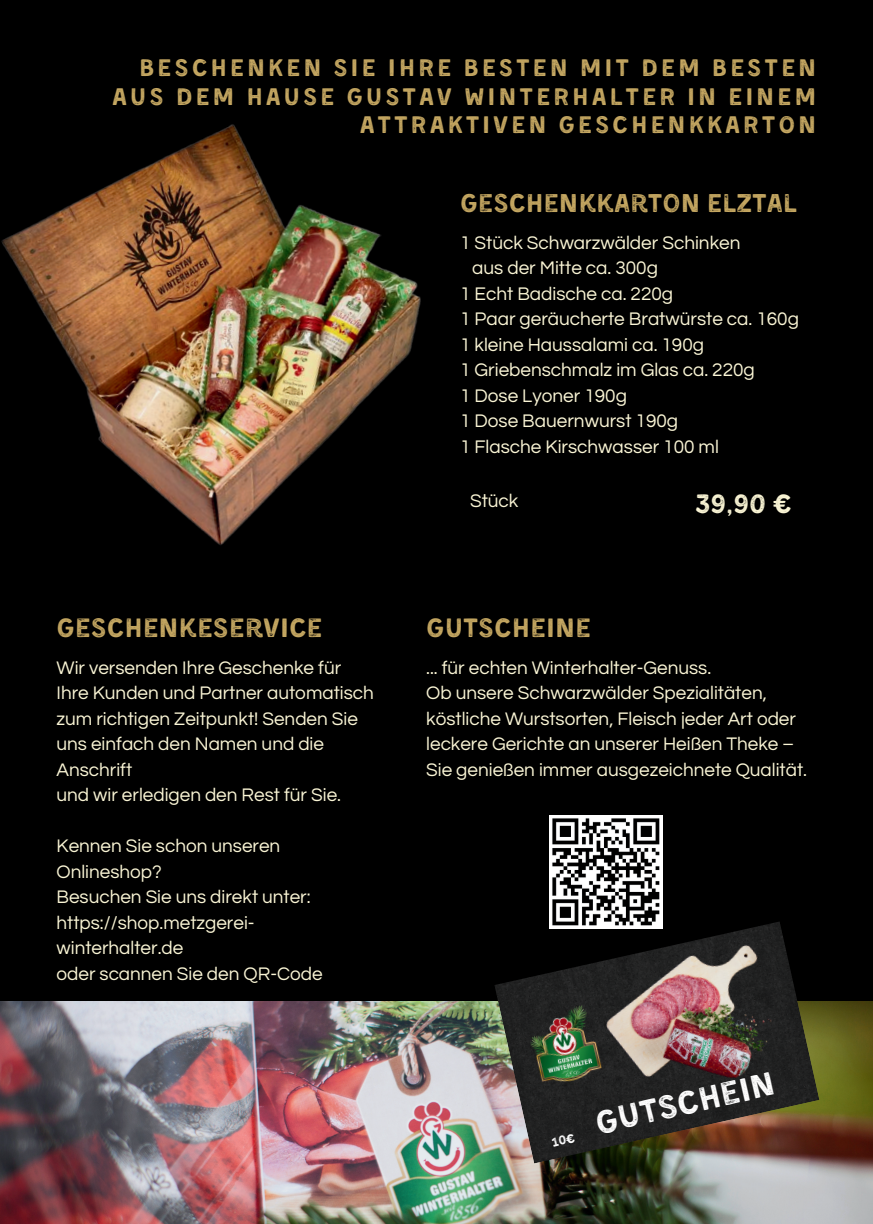
<style>
.page{position:relative;width:873px;height:1224px;background:#000}
.page>*{position:absolute;margin:0;border:0;box-sizing:border-box;transform-origin:0 0}
.t1{font:33.6px "Kent 4 F Printed";color:#fff}
.t2{font:27.4px "Kent 4 F Printed";color:#c6a862}
.t3{font:27.2px "Kent 4 F Printed";color:#faf5d5}
.t4{font:26.6px "Kent 4 F Printed";color:#c6a862}
.t5{font:24.8px/28.4px "Kent 4 F Printed";letter-spacing:.115em;color:#c6a862;text-align:right}
.t6{font:19px/25.6px "Questrial";color:#faf5d5}
</style>
<div class="page">
<img style="left:1px;top:124px;width:420px;height:421px">
<img style="left:0;top:1001px;width:873px;height:223px">
<img style="left:550px;top:816px;width:112px;height:105px">
<img style="left:494px;top:921px;width:325px;height:242px">
<img style="left:511px;top:988px;width:124px;height:132px">
<img style="left:570px;top:922px;width:251px;height:195px">
<svg style="left:552px;top:1133px;width:23px;height:14px"></svg>
<h3 class="t5" style="left:112px;top:54px;width:706px">BESCHENKEN SIE IHRE BESTEN MIT DEM BESTEN<br>AUS DEM HAUSE GUSTAV WINTERHALTER IN EINEM<br>ATTRAKTIVEN GESCHENKKARTON</h3>
<h3 class="t4" style="left:460px;top:188px;width:338px">GESCHENKKARTON ELZTAL</h3>
<p class="t6" style="left:460px;top:230px;width:282px">1 Stück Schwarzwälder Schinken</p>
<p class="t6" style="left:472px;top:255px;width:187px">aus der Mitte ca. 300g</p>
<p class="t6" style="left:460px;top:281px;width:215px">1 Echt Badische ca. 220g</p>
<p class="t6" style="left:460px;top:306px;width:340px">1 Paar geräucherte Bratwürste ca. 160g</p>
<p class="t6" style="left:460px;top:332px;width:246px">1 kleine Haussalami ca. 190g</p>
<p class="t6" style="left:460px;top:357px;width:296px">1 Griebenschmalz im Glas ca. 220g</p>
<p class="t6" style="left:460px;top:383px;width:168px">1 Dose Lyoner 190g</p>
<p class="t6" style="left:460px;top:408px;width:220px">1 Dose Bauernwurst 190g</p>
<p class="t6" style="left:460px;top:434px;width:260px">1 Flasche Kirschwasser 100 ml</p>
<h2 class="t2" style="left:57px;top:612px;width:267px">GESCHENKESERVICE</h2>
<p class="t6" style="left:57px;top:655px;width:319px">Wir versenden Ihre Geschenke für<br>Ihre Kunden und Partner automatisch zum richtigen Zeitpunkt! Senden Sie uns einfach den Namen und die<br>Anschrift<br>und wir erledigen den Rest für Sie.</p>
<p class="t6" style="left:57px;top:834px;width:268px">Kennen Sie schon unseren<br>Onlineshop?<br>Besuchen Sie uns direkt unter: https://shop.metzgerei&shy;winterhalter.de<br>oder scannen Sie den QR-Code</p>
<p class="t6" style="left:470px;top:488px;width:50px">Stück</p>
<h3 class="t3" style="left:695px;top:489px;width:98px">39,90 €</h3>
<h2 class="t2" style="left:426px;top:612px;width:166px">GUTSCHEINE</h2>
<p class="t6" style="left:426px;top:655px;width:382px">... für echten Winterhalter-Genuss.<br>Ob unsere Schwarzwälder Spezialitäten, köstliche Wurstsorten, Fleisch jeder Art oder leckere Gerichte an unserer Heißen Theke – Sie genießen immer ausgezeichnete Qualität.</p>
<h1 class="t1" style="left:592px;top:1105px;width:184px;rotate:-13deg">GUTSCHEIN</h1>
</div>
